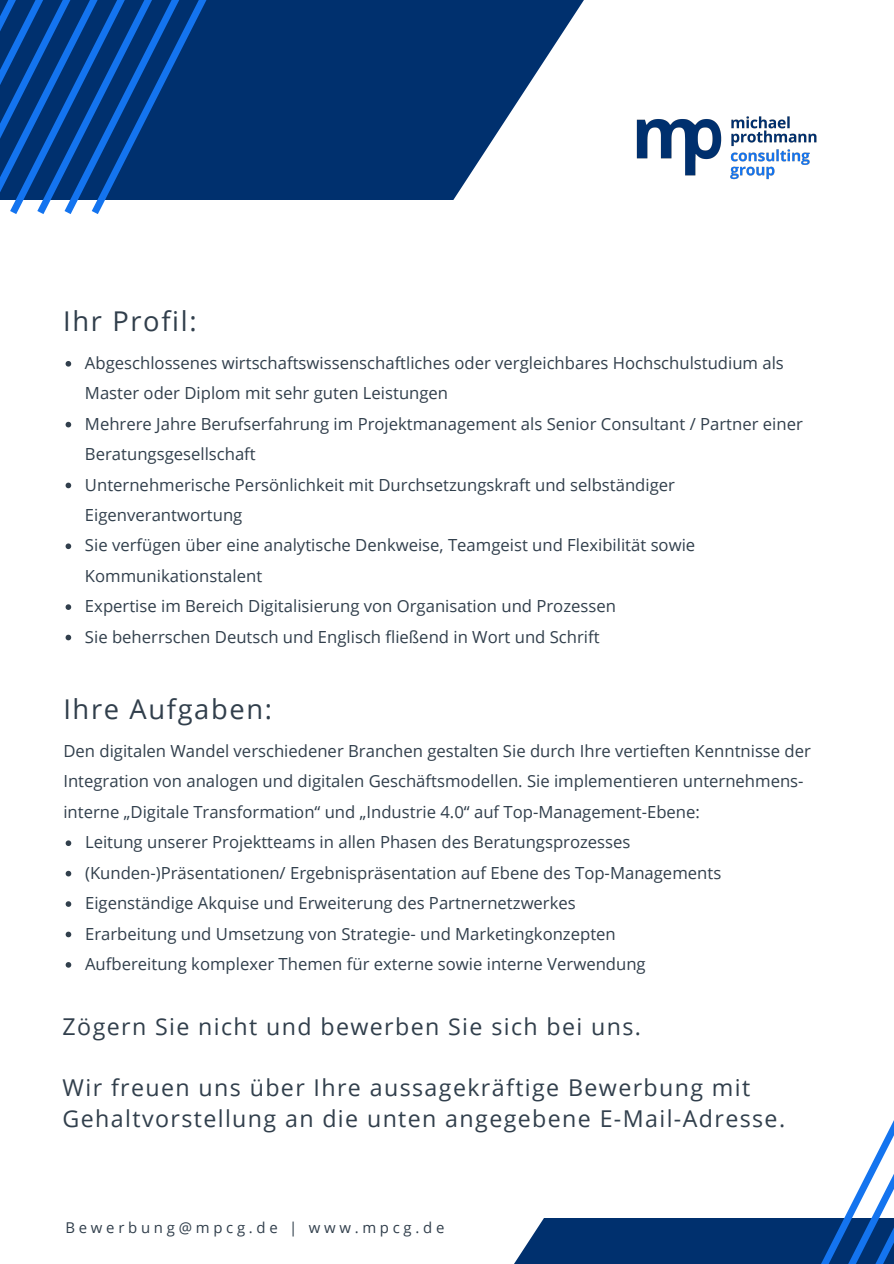
<style>
.page{position:relative;width:894px;height:1264px;background:#fff}
.page>*{position:absolute;margin:0;border:0;box-sizing:border-box;transform-origin:0 0}
.t1{font:27.3px "Open Sans";letter-spacing:.06em;color:#313f4c}
.t2{font:23.25px/30.5px "Open Sans";letter-spacing:.06em;color:#313f4c}
.t3{font:16.65px/30.5px "Open Sans";color:#313f4c}
.t4{font:14.85px "Open Sans";letter-spacing:.25em;color:#313f4c}
</style>
<div class="page">
<svg style="left:380px;top:0;width:204px;height:199px"></svg>
<svg style="left:66px;top:361px;width:5px;height:5px"></svg>
<svg style="left:66px;top:422px;width:5px;height:5px"></svg>
<svg style="left:66px;top:482px;width:5px;height:6px"></svg>
<svg style="left:66px;top:543px;width:5px;height:6px"></svg>
<svg style="left:66px;top:604px;width:5px;height:6px"></svg>
<svg style="left:66px;top:634px;width:5px;height:6px"></svg>
<div style="left:353px;top:0;width:27px;height:200px;background:#00306e"></div>
<div style="left:326px;top:0;width:27px;height:200px;background:#00306e"></div>
<div style="left:298px;top:0;width:28px;height:200px;background:#00306e"></div>
<div style="left:271px;top:0;width:27px;height:200px;background:#00306e"></div>
<div style="left:244px;top:0;width:27px;height:200px;background:#00306e"></div>
<div style="left:217px;top:0;width:27px;height:200px;background:#00306e"></div>
<div style="left:190px;top:0;width:27px;height:200px;background:#00306e"></div>
<svg style="left:0;top:0;width:190px;height:214px;background:#134b95"></svg>
<svg style="left:514px;top:1218px;width:126px;height:45px;background:#1e497f"></svg>
<svg style="left:640px;top:1122px;width:253px;height:141px"></svg>
<img style="left:636px;top:116px;width:181px;height:64px">
<svg style="left:66px;top:840px;width:5px;height:6px"></svg>
<svg style="left:66px;top:870px;width:5px;height:6px"></svg>
<svg style="left:66px;top:901px;width:5px;height:5px"></svg>
<svg style="left:66px;top:931px;width:5px;height:6px"></svg>
<svg style="left:66px;top:962px;width:5px;height:5px"></svg>
<h1 class="t1" style="left:63px;top:302px;width:135px">Ihr Profil:</h1>
<p class="t3" style="left:85px;top:347px;width:719px">Abgeschlossenes wirtschaftswissenschaftliches oder vergleichbares Hochschulstudium als Master oder Diplom mit sehr guten Leistungen<br>Mehrere Jahre Berufserfahrung im Projektmanagement als Senior Consultant / Partner einer Beratungsgesellschaft<br>Unternehmerische Persönlichkeit mit Durchsetzungskraft und selbständiger Eigenverantwortung<br>Sie verfügen über eine analytische Denkweise, Teamgeist und Flexibilität sowie Kommunikationstalent<br>Expertise im Bereich Digitalisierung von Organisation und Prozessen<br>Sie beherrschen Deutsch und Englisch fließend in Wort und Schrift</p>
<h1 class="t1" style="left:63px;top:690px;width:210px">Ihre Aufgaben:</h1>
<p class="t3" style="left:63px;top:735px;width:748px">Den digitalen Wandel verschiedener Branchen gestalten Sie durch Ihre vertieften Kenntnisse der<br>Integration von analogen und digitalen Geschäftsmodellen. Sie implementieren unternehmens&shy;interne „Digitale Transformation“ und „Industrie 4.0“ auf Top-Management-Ebene:</p>
<p class="t3" style="left:85px;top:826px;width:637px">Leitung unserer Projektteams in allen Phasen des Beratungsprozesses (Kunden-)Präsentationen/ Ergebnispräsentation auf Ebene des Top-Managements Eigenständige Akquise und Erweiterung des Partnernetzwerkes<br>Erarbeitung und Umsetzung von Strategie- und Marketingkonzepten Aufbereitung komplexer Themen für externe sowie interne Verwendung</p>
<h2 class="t2" style="left:63px;top:1011px;width:580px">Zögern Sie nicht und bewerben Sie sich bei uns.</h2>
<h2 class="t2" style="left:63px;top:1071px;width:723px">Wir freuen uns über Ihre aussagekräftige Bewerbung mit<br>Gehaltvorstellung an die unten angegebene E-Mail-Adresse.</h2>
<p class="t4" style="left:65px;top:1217px;width:380px">Bewerbung@mpcg.de | www.mpcg.de</p>
</div>
